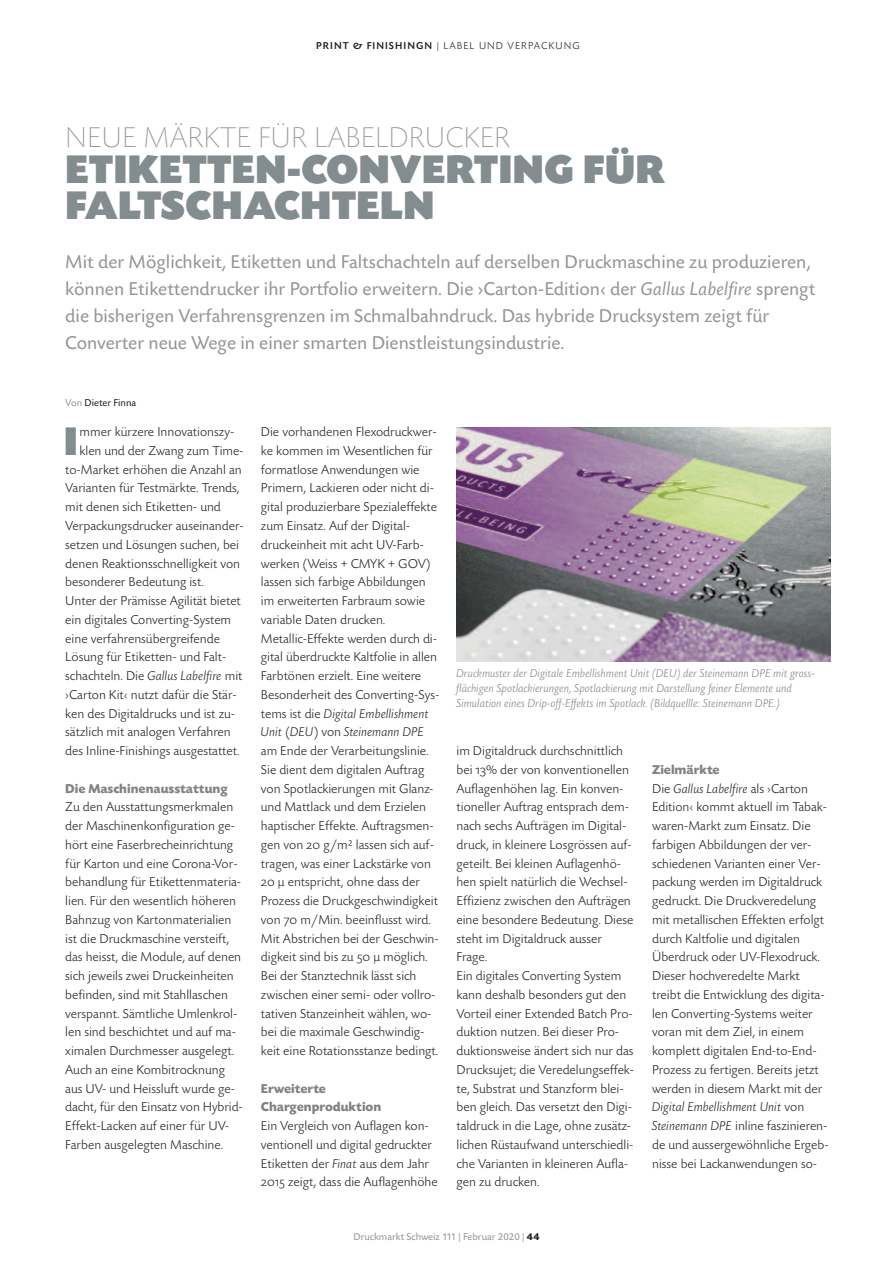
<style>
.page{position:relative;width:893px;height:1263px;background:#fff}
.page>*{position:absolute;margin:0;border:0;box-sizing:border-box;transform-origin:0 0}
.t1{font:42px/36px "Today SB Ultra";color:#838c8e}
.t2{font:300 expanded 30px "Today SB";color:#939598}
.t3{font:19.5px/27px "Today SB";color:#939598}
.t4{font:300 13.5px/18.8px "Today SB";color:#231f20}
.t5{font:700 13.5px/18.8px "Today SB";color:#808285}
.t6{font:italic 300 12px/15px "Today SB";color:#808285}
.t7{font:10.5px "Today SB";color:#939598}
.t8{font:300 10.5px "Today SB";letter-spacing:.1em;color:#231f20}
.t9{font:10.5px "Today SB";color:#231f20}
.s1{font-weight:500}
.s2{font-style:italic}
.s3{color:#939598}
.s4{font-family:"Today SB Caps Lig";font-weight:400}
.s5{font-weight:700;color:#808285}
.s6{font-weight:700;color:#231f20}
</style>
<div class="page">
<img style="left:456px;top:427px;width:375px;height:234px">
<p class="t8" style="left:316px;top:40px;width:265px"><span class="s1">PRINT &amp; FINISHINGN</span> | LABEL UND VERPACKUNG</p>
<h2 class="t2" style="left:65px;top:119px;width:446px">NEUE MÄRKTE FÜR LABELDRUCKER</h2>
<h1 class="t1" style="left:65px;top:151px;width:601px">ETIKETTEN-CONVERTING FÜR<br>FALTSCHACHTELN</h1>
<p class="t3" style="left:65px;top:248px;width:752px">Mit der Möglichkeit, Etiketten und Faltschachteln auf derselben Druckmaschine zu produzieren, können Etikettendrucker ihr Portfolio erweitern. Die ›Carton-Edition‹ der <span class="s2">Gallus Labelfire</span> sprengt die bisherigen Verfahrensgrenzen im Schmalbahndruck. Das hybride Drucksystem zeigt für Converter neue Wege in einer smarten Dienstleistungsindustrie.</p>
<p class="t9" style="left:65px;top:396px;width:72px"><span class="s3">Von</span> Dieter Finna</p>
<h1 class="t1" style="left:64px;top:422px;width:16px">I</h1>
<p class="t4" style="left:80px;top:422px;width:156px">mmer kürzere Innovationszy-</p>
<p class="t4" style="left:80px;top:441px;width:165px">klen und der Zwang zum Time-</p>
<p class="t4" style="left:65px;top:460px;width:178px">to-Market erhöhen die Anzahl an</p>
<p class="t4" style="left:65px;top:478px;width:176px">Varianten für Testmärkte. Trends,</p>
<p class="t4" style="left:65px;top:497px;width:157px">mit denen sich Etiketten- und</p>
<p class="t4" style="left:65px;top:516px;width:180px">Verpackungsdrucker auseinander-</p>
<p class="t4" style="left:65px;top:535px;width:175px">setzen und Lösungen suchen, bei</p>
<p class="t4" style="left:65px;top:553px;width:176px">denen Reaktionsschnelligkeit von</p>
<p class="t4" style="left:65px;top:572px;width:140px">besonderer Bedeutung ist.</p>
<p class="t4" style="left:65px;top:591px;width:177px">Unter der Prämisse Agilität bietet</p>
<p class="t4" style="left:65px;top:610px;width:167px">ein digitales Converting-System</p>
<p class="t4" style="left:65px;top:628px;width:156px">eine verfahrensübergreifende</p>
<p class="t4" style="left:65px;top:647px;width:163px">Lösung für Etiketten- und Falt-</p>
<p class="t4" style="left:65px;top:666px;width:179px">schachteln. Die <span class="s2">Gallus Labelfire</span> mit</p>
<p class="t4" style="left:65px;top:685px;width:173px">›Carton Kit‹ nutzt dafür die Stär-</p>
<p class="t4" style="left:65px;top:703px;width:171px">ken des Digitaldrucks und ist zu-</p>
<p class="t4" style="left:65px;top:722px;width:167px">sätzlich mit analogen Verfahren</p>
<p class="t4" style="left:65px;top:741px;width:176px">des Inline-Finishings ausgestattet.</p>
<p class="t5" style="left:65px;top:778px;width:164px">Die Maschinenausstattung</p>
<p class="t4" style="left:65px;top:797px;width:179px">Zu den Ausstattungsmerkmalen der Maschinenkonfiguration ge&shy;hört eine Faserbrecheinrichtung für Karton und eine Corona-Vor&shy;behandlung für Etikettenmateria&shy;lien. Für den wesentlich höheren<br>Bahnzug von Kartonmaterialien ist die Druckmaschine versteift, das heisst, die Module, auf denen sich jeweils zwei Druckeinheiten befinden, sind mit Stahllaschen verspannt. Sämtliche Umlenkrol&shy;len sind beschichtet und auf ma&shy;ximalen Durchmesser ausgelegt.<br>Auch an eine Kombitrocknung aus UV- und Heissluft wurde ge&shy;dacht, für den Einsatz von Hybrid-<br>Effekt-Lacken auf einer für UV-<br>Farben ausgelegten Maschine.</p>
<p class="t4" style="left:261px;top:422px;width:180px">Die vorhandenen Flexodruckwer&shy;ke kommen im Wesentlichen für formatlose Anwendungen wie<br>Primern, Lackieren oder nicht di&shy;gital produzierbare Spezialeffekte zum Einsatz. Auf der Digital&shy;druckeinheit mit acht UV-Farb&shy;werken (Weiss + CMYK + GOV) lassen sich farbige Abbildungen im erweiterten Farbraum sowie variable Daten drucken.<br>Metallic-Effekte werden durch di&shy;gital überdruckte Kaltfolie in allen<br>Farbtönen erzielt. Eine weitere<br>Besonderheit des Converting-Sys&shy;tems ist die <span class="s2">Digital Embellishment<br>Unit</span> (<span class="s2">DEU</span>) von <span class="s2">Steinemann DPE </span>am Ende der Verarbeitungslinie.<br>Sie dient dem digitalen Auftrag von Spotlackierungen mit Glanz&shy;und Mattlack und dem Erzielen haptischer Effekte. Auftragsmen&shy;gen von <span class="s4">20</span> g/m² lassen sich auf&shy;tragen, was einer Lackstärke von<br><span class="s4">20</span> µ entspricht, ohne dass der<br>Prozess die Druckgeschwindigkeit von <span class="s4">70</span> m/Min. beeinflusst wird.<br>Mit Abstrichen bei der Geschwin&shy;digkeit sind bis zu <span class="s4">50</span> µ möglich.<br>Bei der Stanztechnik lässt sich zwischen einer semi- oder vollro&shy;tativen Stanzeinheit wählen, wo&shy;bei die maximale Geschwindig&shy;keit eine Rotationsstanze bedingt.</p>
<p class="t5" style="left:261px;top:1078px;width:122px">Erweiterte<br>Chargenproduktion</p>
<p class="t4" style="left:261px;top:1116px;width:178px">Ein Vergleich von Auflagen kon&shy;ventionell und digital gedruckter Etiketten der <span class="s2">Finat</span> aus dem Jahr <span class="s4">2015</span> zeigt, dass die Auflagenhöhe</p>
<p class="t6" style="left:456px;top:665px;width:360px">Druckmuster der Digitale Embellishment Unit (DEU) der Steinemann DPE mit gross&shy;flächigen Spotlackierungen, Spotlackierung mit Darstellung feiner Elemente und<br>Simulation eines Drip-off-Effekts im Spotlack. (Bildquellle: Steinemann DPE.)</p>
<p class="t4" style="left:456px;top:741px;width:179px">im Digitaldruck durchschnittlich bei <span class="s4">13</span>% der von konventionellen<br>Auflagenhöhen lag. Ein konven&shy;tioneller Auftrag entsprach dem&shy;nach sechs Aufträgen im Digital&shy;druck, in kleinere Losgrössen auf&shy;geteilt. Bei kleinen Auflagenhö&shy;hen spielt natürlich die Wechsel-<br>Effizienz zwischen den Aufträgen eine besondere Bedeutung. Diese steht im Digitaldruck ausser<br>Frage.<br>Ein digitales Converting System kann deshalb besonders gut den<br>Vorteil einer Extended Batch Pro&shy;duktion nutzen. Bei dieser Pro&shy;duktionsweise ändert sich nur das<br>Drucksujet; die Veredelungseffek&shy;te, Substrat und Stanzform blei&shy;ben gleich. Das versetzt den Digi&shy;taldruck in die Lage, ohne zusätz&shy;lichen Rüstaufwand unterschiedli&shy;che Varianten in kleineren Aufla&shy;gen zu drucken.</p>
<p class="t4" style="left:652px;top:760px;width:178px"><span class="s5">Zielmärkte<br></span>Die <span class="s2">Gallus Labelfire</span> als ›Carton<br>Edition‹ kommt aktuell im Tabak&shy;waren-Markt zum Einsatz. Die farbigen Abbildungen der ver&shy;schiedenen Varianten einer Ver&shy;packung werden im Digitaldruck gedruckt. Die Druckveredelung mit metallischen Effekten erfolgt durch Kaltfolie und digitalen<br>Überdruck oder UV-Flexodruck.<br>Dieser hochveredelte Markt treibt die Entwicklung des digita&shy;len Converting-Systems weiter voran mit dem Ziel, in einem komplett digitalen End-to-End-<br>Prozess zu fertigen. Bereits jetzt werden in diesem Markt mit der<br><span class="s2">Digital Embellishment Unit</span> von<br><span class="s2">Steinemann DPE</span> inline faszinieren&shy;de und aussergewöhnliche Ergeb&shy;nisse bei Lackanwendungen so-</p>
<p class="t7" style="left:353px;top:1230px;width:188px">Druckmarkt Schweiz 111 | Februar 2020 | <span class="s6">44</span></p>
</div>
